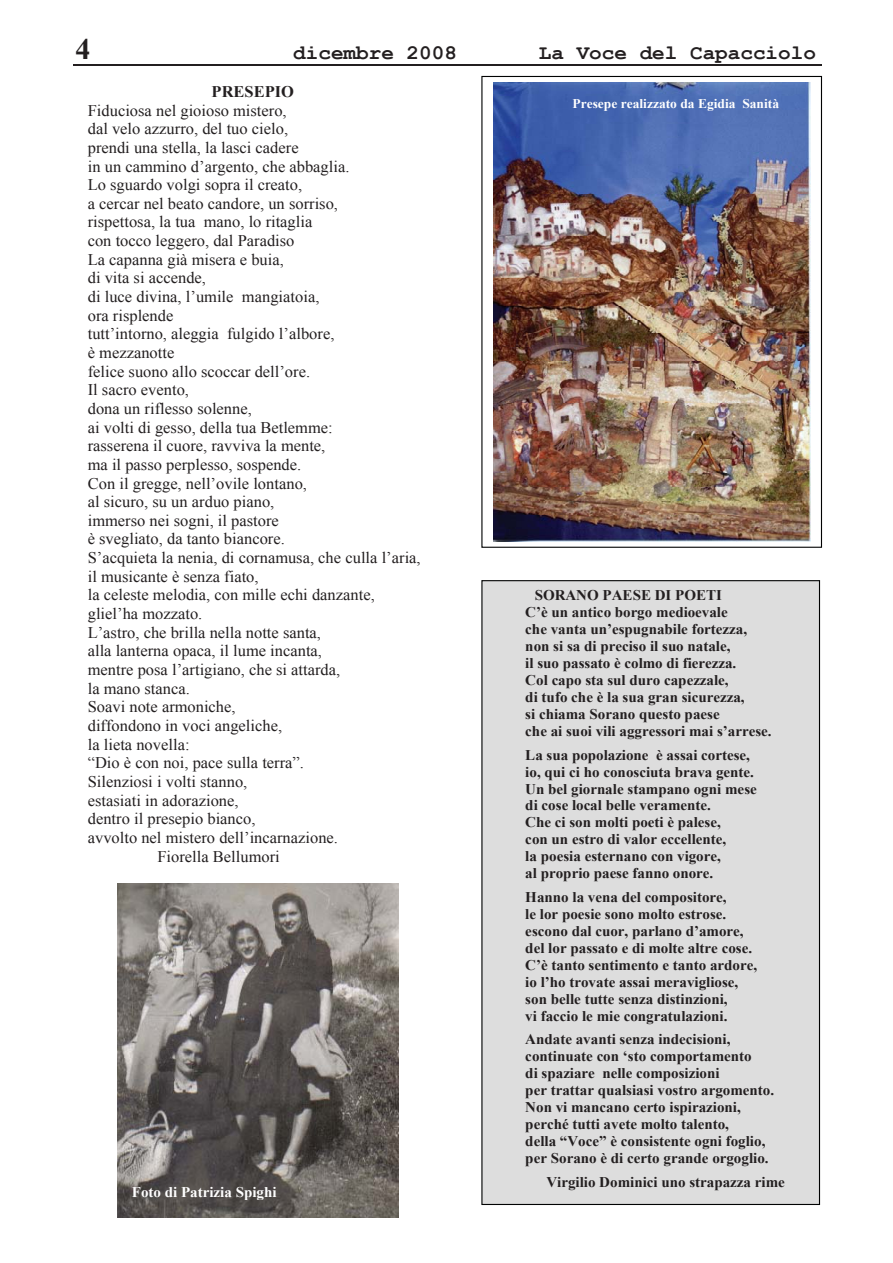
<style>
.page{position:relative;width:893px;height:1263px;background:#fff}
.page>*{position:absolute;margin:0;border:0;box-sizing:border-box;transform-origin:0 0}
.t1{font:700 29.4px "Times New Roman";color:#231f20}
.t2{font:700 20.55px "Courier New";color:#231f20}
.t3{font:16.2px "Times New Roman";color:#231f20}
.t4{font:700 16.2px "Times New Roman";color:#231f20}
.t5{font:700 14.7px/17px "Times New Roman";color:#231f20}
.t6{font:700 14.7px "Times New Roman";color:#fff}
.t7{font:700 13.2px "Times New Roman";color:#fff}
</style>
<div class="page">
<hr style="left:73px;top:65px;width:749px;height:1px;background:#231f20">
<div style="left:481px;top:76px;width:341px;height:472px;border:1px solid #010202"></div>
<img style="left:493px;top:82px;width:317px;height:459px">
<div style="left:482px;top:581px;width:337px;height:623px;background:#ddd"></div>
<img style="left:118px;top:883px;width:281px;height:334px">
<h1 class="t1" style="left:76px;top:32px;width:16px">4</h1>
<p class="t2" style="left:293px;top:41px;width:165px">dicembre 2008</p>
<p class="t2" style="left:539px;top:41px;width:279px">La Voce del Capacciolo</p>
<p class="t4" style="left:212px;top:83px;width:84px">PRESEPIO</p>
<p class="t3" style="left:88px;top:101px;width:200px">Fiduciosa nel gioioso mistero,</p>
<p class="t3" style="left:88px;top:120px;width:202px">dal velo azzurro, del tuo cielo,</p>
<p class="t3" style="left:88px;top:138px;width:212px">prendi una stella, la lasci cadere</p>
<p class="t3" style="left:88px;top:157px;width:263px">in un cammino d’argento, che abbaglia.</p>
<p class="t3" style="left:88px;top:176px;width:216px">Lo sguardo volgi sopra il creato,</p>
<p class="t3" style="left:88px;top:194px;width:252px">a cercar nel beato candore, un sorriso,</p>
<p class="t3" style="left:88px;top:213px;width:226px">rispettosa, la tua mano, lo ritaglia</p>
<p class="t3" style="left:88px;top:232px;width:208px">con tocco leggero, dal Paradiso</p>
<p class="t3" style="left:88px;top:250px;width:198px">La capanna già misera e buia,</p>
<p class="t3" style="left:88px;top:269px;width:120px">di vita si accende,</p>
<p class="t3" style="left:88px;top:288px;width:233px">di luce divina, l’umile mangiatoia,</p>
<p class="t3" style="left:88px;top:306px;width:87px">ora risplende</p>
<p class="t3" style="left:88px;top:325px;width:248px">tutt’intorno, aleggia fulgido l’albore,</p>
<p class="t3" style="left:88px;top:344px;width:88px">è mezzanotte</p>
<p class="t3" style="left:88px;top:362px;width:224px">felice suono allo scoccar dell’ore.</p>
<p class="t3" style="left:88px;top:381px;width:103px">Il sacro evento,</p>
<p class="t3" style="left:88px;top:400px;width:166px">dona un riflesso solenne,</p>
<p class="t3" style="left:88px;top:418px;width:247px">ai volti di gesso, della tua Betlemme:</p>
<p class="t3" style="left:88px;top:437px;width:239px">rasserena il cuore, ravviva la mente,</p>
<p class="t3" style="left:88px;top:455px;width:215px">ma il passo perplesso, sospende.</p>
<p class="t3" style="left:88px;top:474px;width:221px">Con il gregge, nell’ovile lontano,</p>
<p class="t3" style="left:88px;top:493px;width:188px">al sicuro, su un arduo piano,</p>
<p class="t3" style="left:88px;top:511px;width:193px">immerso nei sogni, il pastore</p>
<p class="t3" style="left:88px;top:530px;width:199px">è svegliato, da tanto biancore.</p>
<p class="t3" style="left:88px;top:549px;width:334px">S’acquieta la nenia, di cornamusa, che culla l’aria,</p>
<p class="t3" style="left:88px;top:567px;width:172px">il musicante è senza fiato,</p>
<p class="t3" style="left:88px;top:586px;width:289px">la celeste melodia, con mille echi danzante,</p>
<p class="t3" style="left:88px;top:605px;width:116px">gliel’ha mozzato.</p>
<p class="t3" style="left:88px;top:623px;width:235px">L’astro, che brilla nella notte santa,</p>
<p class="t3" style="left:88px;top:642px;width:236px">alla lanterna opaca, il lume incanta,</p>
<p class="t3" style="left:88px;top:661px;width:254px">mentre posa l’artigiano, che si attarda,</p>
<p class="t3" style="left:88px;top:679px;width:104px">la mano stanca.</p>
<p class="t3" style="left:88px;top:698px;width:149px">Soavi note armoniche,</p>
<p class="t3" style="left:88px;top:717px;width:196px">diffondono in voci angeliche,</p>
<p class="t3" style="left:88px;top:735px;width:103px">la lieta novella:</p>
<p class="t3" style="left:88px;top:754px;width:218px">“Dio è con noi, pace sulla terra”.</p>
<p class="t3" style="left:88px;top:773px;width:161px">Silenziosi i volti stanno,</p>
<p class="t3" style="left:88px;top:791px;width:152px">estasiati in adorazione,</p>
<p class="t3" style="left:88px;top:810px;width:169px">dentro il presepio bianco,</p>
<p class="t3" style="left:88px;top:828px;width:252px">avvolto nel mistero dell’incarnazione.</p>
<p class="t3" style="left:157px;top:847px;width:124px">Fiorella Bellumori</p>
<p class="t7" style="left:572px;top:96px;width:208px">Presepe realizzato da Egidia Sanità</p>
<p class="t5" style="left:525px;top:587px;width:248px;text-indent:9px">SORANO PAESE DI POETI<br>C’è un antico borgo medioevale<br>che vanta un’espugnabile fortezza, non si sa di preciso il suo natale,<br>il suo passato è colmo di fierezza.<br>Col capo sta sul duro capezzale,<br>di tufo che è la sua gran sicurezza,<br>si chiama Sorano questo paese<br>che ai suoi vili aggressori mai s’arrese.</p>
<p class="t5" style="left:525px;top:746px;width:233px">La sua popolazione è assai cortese, io, qui ci ho conosciuta brava gente.<br>Un bel giornale stampano ogni mese di cose local belle veramente.<br>Che ci son molti poeti è palese,<br>con un estro di valor eccellente,<br>la poesia esternano con vigore,<br>al proprio paese fanno onore.</p>
<p class="t5" style="left:525px;top:889px;width:233px">Hanno la vena del compositore,<br>le lor poesie sono molto estrose. escono dal cuor, parlano d’amore, del lor passato e di molte altre cose.<br>C’è tanto sentimento e tanto ardore, io l’ho trovate assai meravigliose, son belle tutte senza distinzioni,<br>vi faccio le mie congratulazioni.</p>
<p class="t5" style="left:525px;top:1031px;width:250px">Andate avanti senza indecisioni, continuate con ‘sto comportamento<br>di spaziare nelle composizioni<br>per trattar qualsiasi vostro argomento.<br>Non vi mancano certo ispirazioni, perché tutti avete molto talento,<br>della “Voce” è consistente ogni foglio, per Sorano è di certo grande orgoglio.</p>
<p class="t5" style="left:546px;top:1173px;width:240px">Virgilio Dominici uno strapazza rime</p>
<p class="t6" style="left:132px;top:1184px;width:146px">Foto di Patrizia Spighi</p>
</div>
